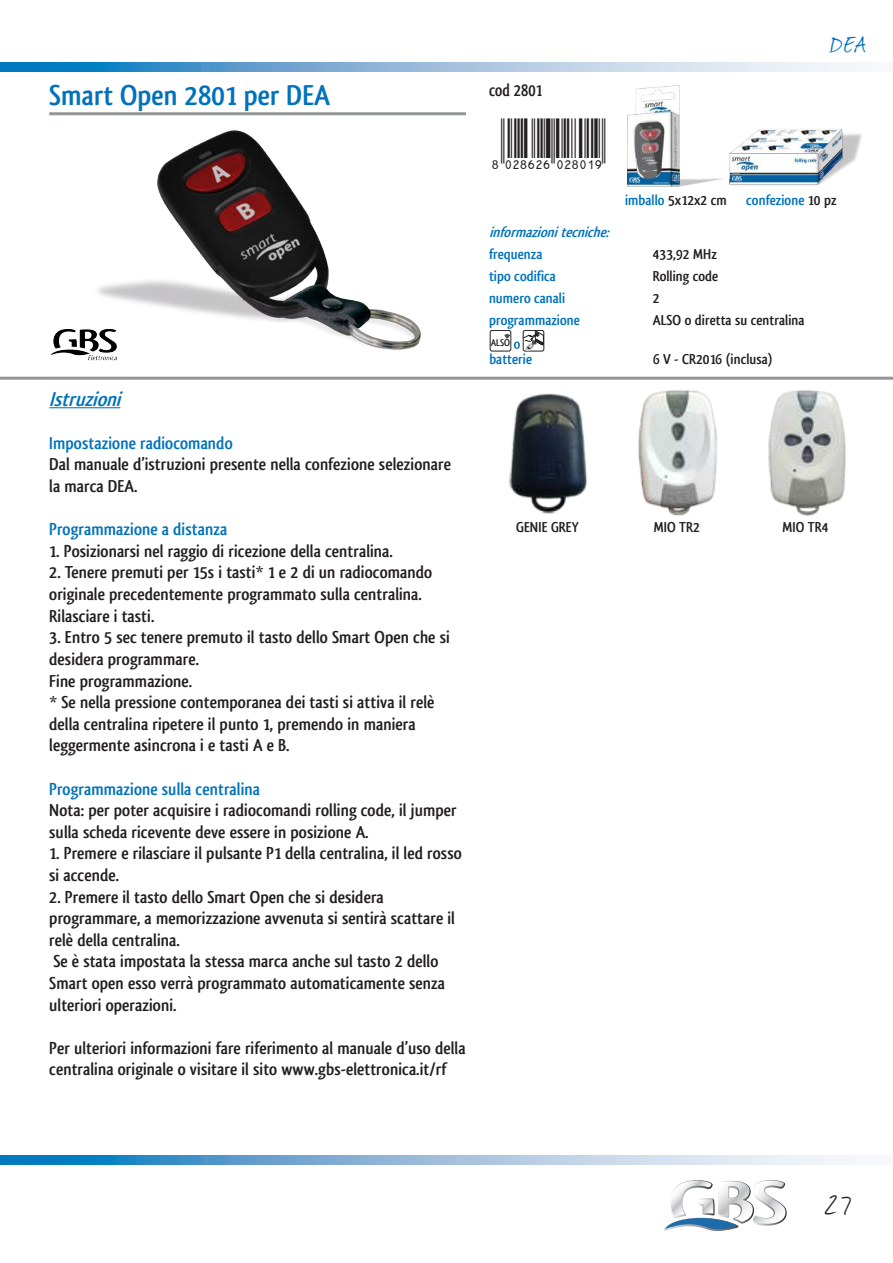
<style>
.page{position:relative;width:893px;height:1263px;background:#fff}
.page>*{position:absolute;margin:0;border:0;box-sizing:border-box;transform-origin:0 0}
.t1{font:700 30px "Qlassik";color:#0072bc}
.t2{font:30px "Journal";color:#231f20}
.t3{font:27px "Journal";color:#0072bc;scale:.94 1}
.t4{font:italic 700 21px "Qlassik";color:#0072bc}
.t5{font:700 18px/21.6px "Qlassik";color:#231f20}
.t6{font:700 18px "Qlassik";color:#0072bc}
.t7{font:700 18px "Qlassik";color:#231f20;scale:.9 1}
.t8{font:700 15px "Qlassik";color:#231f20}
.t9{font:700 15px "Qlassik";color:#0072bc}
.t10{font:italic 700 15px "Qlassik";color:#0072bc}
.t11{font:700 10.2px "Qlassik";color:#231f20}
.s1{color:#0072bc}
.s2{color:#231f20}
</style>
<div class="page">
<svg style="left:664px;top:1180px;width:123px;height:51px"></svg>
<img style="left:0;top:63px;width:857px;height:8px">
<img style="left:0;top:1156px;width:857px;height:8px">
<img style="left:97px;top:130px;width:324px;height:220px">
<img style="left:509px;top:393px;width:79px;height:121px">
<img style="left:638px;top:390px;width:79px;height:126px">
<img style="left:768px;top:390px;width:78px;height:126px">
<hr style="left:49px;top:112px;width:417px;height:3px;background:#939598">
<hr style="left:49px;top:407px;width:71px;height:1px;background:#0072bc">
<hr style="left:0;top:377px;width:893px;height:3px;background:#939598">
<img style="left:627px;top:85px;width:95px;height:102px">
<img style="left:729px;top:128px;width:133px;height:58px">
<img style="left:50px;top:326px;width:68px;height:35px">
<div style="left:523px;top:330px;width:21px;height:21px;border:1px solid #231f20;border-radius:2px"></div>
<div style="left:490px;top:330px;width:21px;height:21px;border:1px solid #231f20;border-radius:2px"></div>
<svg style="left:504px;top:331px;width:40px;height:20px"></svg>
<h1 class="t1" style="left:49px;top:77px;width:282px">Smart Open 2801 per DEA</h1>
<p class="t7" style="left:489px;top:80px;width:61px">cod 2801</p>
<h2 class="t3" style="left:830px;top:27px;width:39px">DEA</h2>
<p class="t4" style="left:49px;top:386px;width:79px">Istruzioni</p>
<p class="t6" style="left:49px;top:432px;width:185px">Impostazione radiocomando</p>
<p class="t5" style="left:49px;top:454px;width:403px">Dal manuale d’istruzioni presente nella confezione selezionare la marca DEA.</p>
<p class="t6" style="left:49px;top:519px;width:180px">Programmazione a distanza</p>
<p class="t5" style="left:49px;top:540px;width:345px">1. Posizionarsi nel raggio di ricezione della centralina.</p>
<p class="t5" style="left:49px;top:562px;width:385px">2. Tenere premuti per 15s i tasti* 1 e 2 di un radiocomando originale precedentemente programmato sulla centralina.<br>Rilasciare i tasti.</p>
<p class="t5" style="left:49px;top:626px;width:402px">3. Entro 5 sec tenere premuto il tasto dello Smart Open che si desidera programmare.<br>Fine programmazione.<br>* Se nella pressione contemporanea dei tasti si attiva il relè della centralina ripetere il punto 1, premendo in maniera leggermente asincrona i e tasti A e B.</p>
<p class="t6" style="left:49px;top:778px;width:212px">Programmazione sulla centralina</p>
<p class="t5" style="left:49px;top:799px;width:409px">Nota: per poter acquisire i radiocomandi rolling code, il jumper sulla scheda ricevente deve essere in posizione A.</p>
<p class="t5" style="left:49px;top:842px;width:414px">1. Premere e rilasciare il pulsante P1 della centralina, il led rosso si accende.</p>
<p class="t5" style="left:49px;top:886px;width:407px">2. Premere il tasto dello Smart Open che si desidera programmare, a memorizzazione avvenuta si sentirà scattare il relè della centralina.<br>Se è stata impostata la stessa marca anche sul tasto 2 dello Smart open esso verrà programmato automaticamente senza ulteriori operazioni.</p>
<p class="t5" style="left:49px;top:1037px;width:418px">Per ulteriori informazioni fare riferimento al manuale d’uso della centralina originale o visitare il sito www.gbs-elettronica.it/rf</p>
<p class="t10" style="left:489px;top:224px;width:126px">informazionitecniche:</p>
<p class="t8" style="left:625px;top:191px;width:103px"><span class="s1">imballo</span> 5x12x2 cm</p>
<p class="t9" style="left:746px;top:191px;width:92px">confezione <span class="s2">10 pz</span></p>
<p class="t9" style="left:489px;top:246px;width:55px">frequenza</p>
<p class="t8" style="left:653px;top:246px;width:66px">433,92 MHz</p>
<p class="t9" style="left:489px;top:268px;width:68px">tipo codifica</p>
<p class="t8" style="left:653px;top:268px;width:67px">Rolling code</p>
<p class="t9" style="left:489px;top:290px;width:78px">numero canali</p>
<p class="t8" style="left:653px;top:290px;width:8px">2</p>
<p class="t9" style="left:489px;top:312px;width:92px">programmazione</p>
<p class="t8" style="left:653px;top:312px;width:153px">ALSO o diretta su centralina</p>
<p class="t9" style="left:489px;top:350px;width:44px">batterie</p>
<p class="t8" style="left:653px;top:350px;width:121px">6 V - CR2016 (inclusa)</p>
<p class="t11" style="left:491px;top:336px;width:21px">ALSO</p>
<p class="t8" style="left:516px;top:518px;width:64px">GENIE GREY</p>
<p class="t8" style="left:654px;top:518px;width:48px">MIO TR2</p>
<p class="t8" style="left:782px;top:518px;width:48px">MIO TR4</p>
<h1 class="t2" style="left:825px;top:1186px;width:27px">27</h1>
</div>
